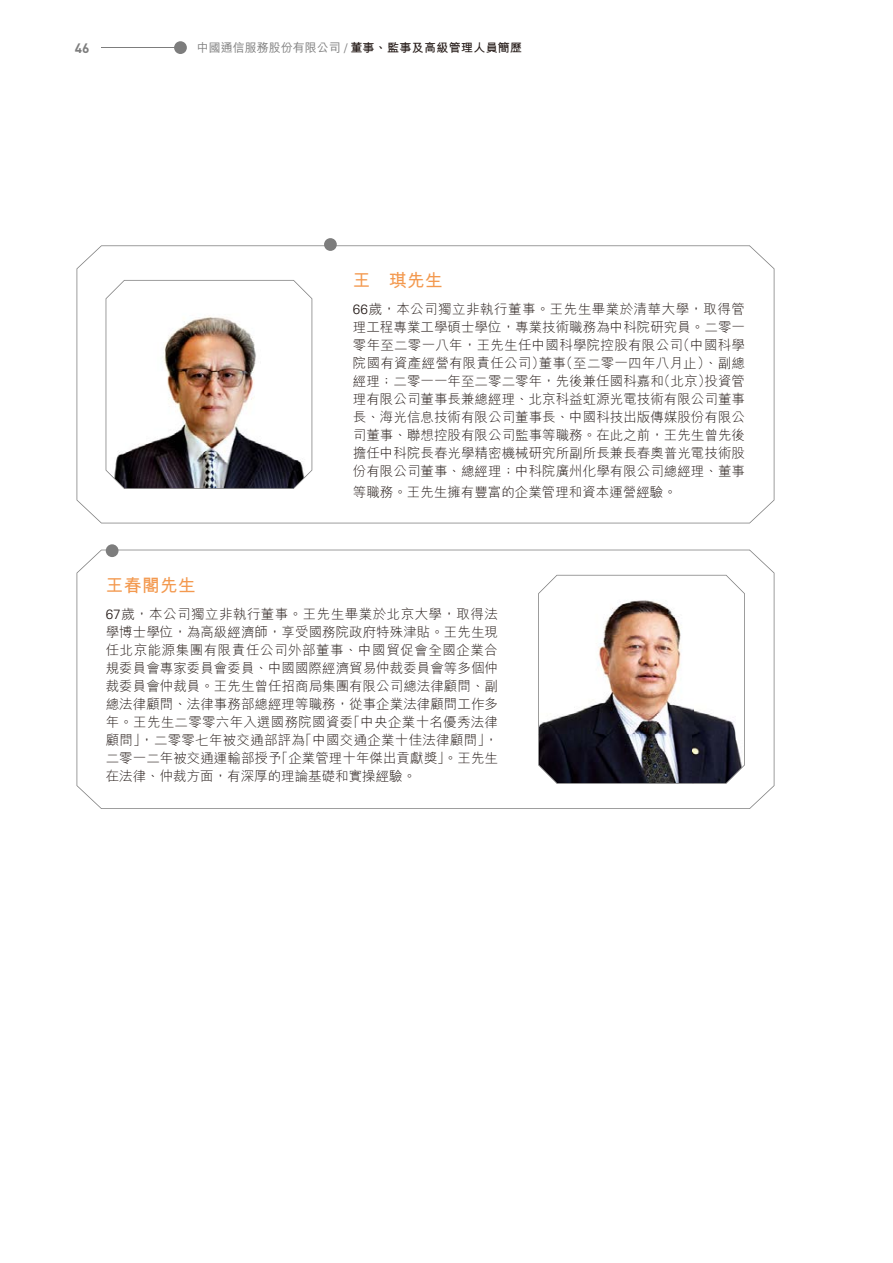
<style>
.page{position:relative;width:893px;height:1263px;background:#fff}
.page>*{position:absolute;margin:0;border:0;box-sizing:border-box;transform-origin:0 0}
.t1{font:18px "M Hei HK Bold E Ten B5 H";color:#f3994f}
.t2{font:13.5px/18px "M Hei HK Light E Ten B5 H";color:#231916;text-align:justify}
.t3{font:700 13.5px "DIN Pro";color:#7d7d7d}
.t4{font:12px "M Hei HK Bold E Ten B5 H";letter-spacing:.025em;color:#231916}
.s1{font-family:"M Hei HK Medium E Ten B5 H";color:#7d7d7d}
.s2{font-family:"Univers LT Std";font-weight:300;color:#7d7d7d}
.s3{font-family:"Univers LT Std";font-weight:300}
</style>
<div class="page">
<hr style="left:101px;top:47px;width:79px;height:1px;background:#7d7d7d">
<div style="left:174px;top:41px;width:13px;height:13px;background:#7d7d7d;border-radius:50%"></div>
<div style="left:324px;top:238px;width:13px;height:13px;background:#7d7d7d;border-radius:50%"></div>
<svg style="left:77px;top:245px;width:697px;height:278px"></svg>
<img style="left:106px;top:280px;width:206px;height:209px">
<svg style="left:77px;top:550px;width:697px;height:259px"></svg>
<div style="left:106px;top:544px;width:13px;height:13px;background:#7d7d7d;border-radius:50%"></div>
<img style="left:538px;top:575px;width:207px;height:209px">
<p class="t3" style="left:75px;top:43px;width:16px">46</p>
<p class="t4" style="left:197px;top:43px;width:327px"><span class="s1">中國通信服務股份有限公司</span> <span class="s2">/</span> 董事、監事及高級管理人員簡歷</p>
<h1 class="t1" style="left:353px;top:273px;width:92px">王 琪先生</h1>
<p class="t2" style="left:353px;top:301px;width:394px"><span class="s3">66</span>歲，本公司獨立非執行董事。王先生畢業於清華大學，取得管理工程專業工學碩士學位，專業技術職務為中科院研究員。二零一零年至二零一八年，王先生任中國科學院控股有限公司（中國科學院國有資產經營有限責任公司）董事（至二零一四年八月止）、副總經理；二零一一年至二零二零年，先後兼任國科嘉和（北京）投資管理有限公司董事長兼總經理、北京科益虹源光電技術有限公司董事長、海光信息技術有限公司董事長、中國科技出版傳媒股份有限公司董事、聯想控股有限公司監事等職務。在此之前，王先生曾先後擔任中科院長春光學精密機械研究所副所長兼長春奧普光電技術股份有限公司董事、總經理；中科院廣州化學有限公司總經理、董事</p>
<p class="t2" style="left:353px;top:484px;width:325px">等職務。王先生擁有豐富的企業管理和資本運營經驗。</p>
<h1 class="t1" style="left:106px;top:578px;width:92px">王春閣先生</h1>
<p class="t2" style="left:106px;top:607px;width:394px"><span class="s3">67</span>歲，本公司獨立非執行董事。王先生畢業於北京大學，取得法學博士學位，為高級經濟師，享受國務院政府特殊津貼。王先生現任北京能源集團有限責任公司外部董事、中國貿促會全國企業合規委員會專家委員會委員、中國國際經濟貿易仲裁委員會等多個仲裁委員會仲裁員。王先生曾任招商局集團有限公司總法律顧問、副總法律顧問、法律事務部總經理等職務，從事企業法律顧問工作多年。王先生二零零六年入選國務院國資委「中央企業十名優秀法律顧問」，二零零七年被交通部評為「中國交通企業十佳法律顧問」，二零一二年被交通運輸部授予「企業管理十年傑出貢獻獎」。王先生在法律、仲裁方面，有深厚的理論基礎和實操經驗。</p>
</div>
